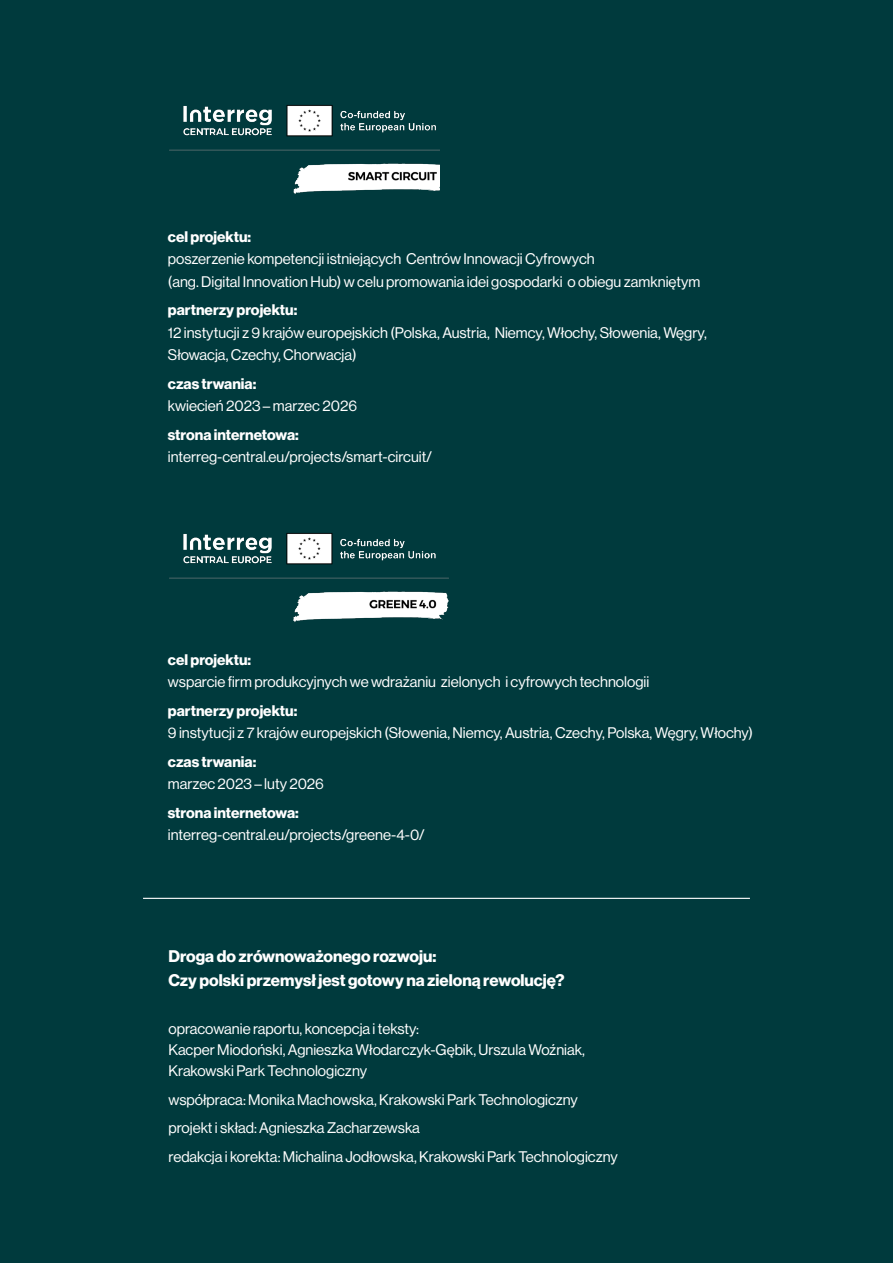
<style>
.page{position:relative;width:893px;height:1263px;background:#003a3d}
.page>*{position:absolute;margin:0;border:0;box-sizing:border-box;transform-origin:0 0}
.t1{font:16.5px/24px "N Haas Grotesk DS Pro 75 Bd";color:#fff}
.t2{font:15px/21px "N Haas Grotesk DS Pro 55 Rg";color:#fff}
.t3{font:15px "N Haas Grotesk DS Pro 75 Bd";color:#fff}
</style>
<div class="page">
<hr style="left:143px;top:898px;width:607px;height:1px;background:#fff">
<img style="left:169px;top:533px;width:280px;height:90px">
<img style="left:169px;top:105px;width:271px;height:89px">
<p class="t3" style="left:168px;top:228px;width:85px">cel projektu:</p>
<p class="t2" style="left:168px;top:248px;width:534px;line-height:22.5px">poszerzenie kompetencji istniejących Centrów Innowacji Cyfrowych<br>(ang. Digital Innovation Hub) w celu promowania idei gospodarki o obiegu zamkniętym</p>
<p class="t3" style="left:168px;top:301px;width:131px">partnerzy projektu:</p>
<p class="t2" style="left:168px;top:321px;width:540px;line-height:22.5px">12 instytucji z 9 krajów europejskich (Polska, Austria, Niemcy, Włochy, Słowenia, Węgry,<br>Słowacja, Czechy, Chorwacja)</p>
<p class="t3" style="left:168px;top:375px;width:90px">czas trwania:</p>
<p class="t2" style="left:168px;top:396px;width:191px">kwiecień 2023 – marzec 2026</p>
<p class="t3" style="left:168px;top:426px;width:132px">strona internetowa:</p>
<p class="t2" style="left:168px;top:447px;width:266px">interreg-central.eu/projects/smart-circuit/</p>
<p class="t3" style="left:168px;top:651px;width:85px">cel projektu:</p>
<p class="t2" style="left:168px;top:672px;width:483px">wsparcie firm produkcyjnych we wdrażaniu zielonych i cyfrowych technologii</p>
<p class="t3" style="left:168px;top:702px;width:131px">partnerzy projektu:</p>
<p class="t2" style="left:168px;top:723px;width:587px">9 instytucji z 7 krajów europejskich (Słowenia, Niemcy, Austria, Czechy, Polska, Węgry, Włochy)</p>
<p class="t3" style="left:168px;top:753px;width:90px">czas trwania:</p>
<p class="t2" style="left:168px;top:774px;width:158px">marzec 2023 – luty 2026</p>
<p class="t3" style="left:168px;top:804px;width:132px">strona internetowa:</p>
<p class="t2" style="left:168px;top:825px;width:258px">interreg-central.eu/projects/greene-4-0/</p>
<p class="t1" style="left:168px;top:944px;width:398px">Droga do zrównoważonego rozwoju:<br>Czy polski przemysł jest gotowy na zieloną rewolucję?</p>
<p class="t2" style="left:168px;top:1018px;width:418px">opracowanie raportu, koncepcja i teksty:<br>Kacper Miodoński, Agnieszka Włodarczyk-Gębik, Urszula Woźniak,<br>Krakowski Park Technologiczny</p>
<p class="t2" style="left:168px;top:1085px;width:451px;line-height:28.5px">współpraca: Monika Machowska, Krakowski Park Technologiczny projekt i skład: Agnieszka Zacharzewska<br>redakcja i korekta: Michalina Jodłowska, Krakowski Park Technologiczny</p>
</div>
